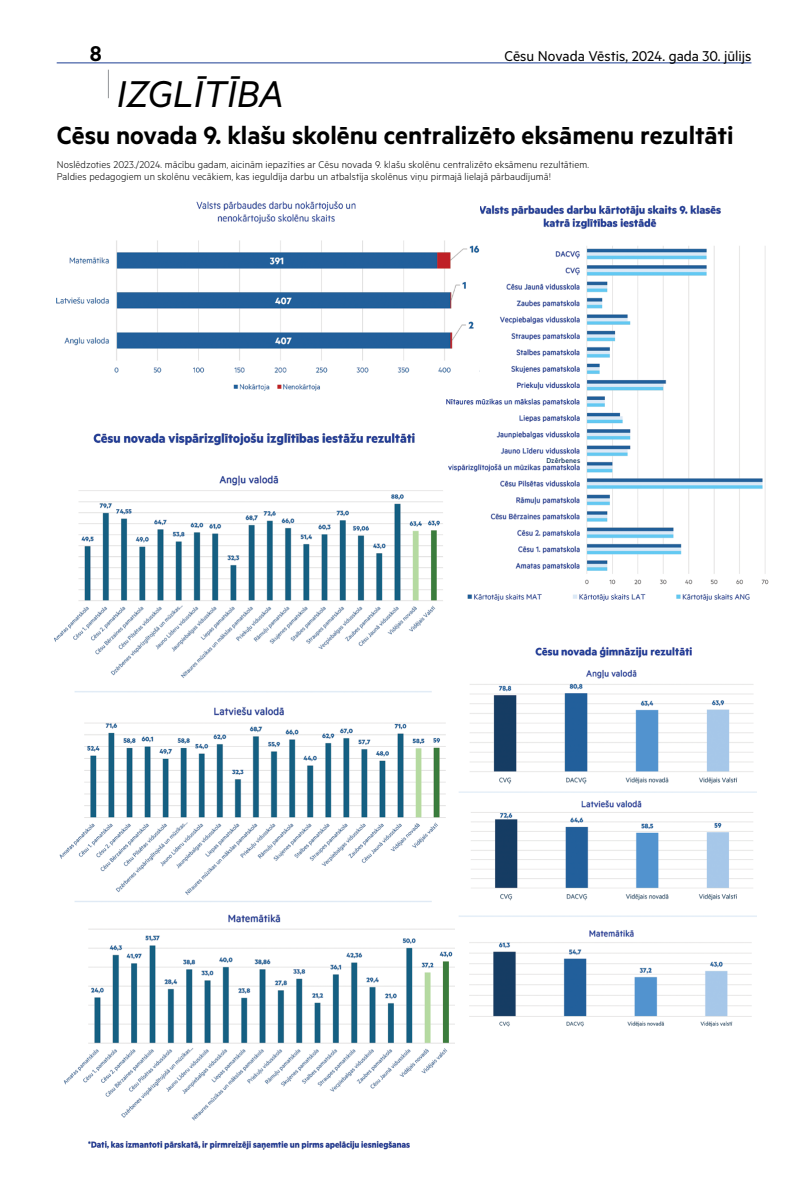
<style>
.page{position:relative;width:794px;height:1191px;background:#fff}
.page>*{position:absolute;margin:0;border:0;box-sizing:border-box;transform-origin:0 0}
.t1{font:italic 42px "Metric";color:#000}
.t2{font:600 28px "Metric";color:#000}
.t3{font:600 24px "Metric";color:#000}
.t4{font:16px "Metric";color:#000}
.t5{font:300 11px/12px "Metric";letter-spacing:.01em;color:#000}
.t6{font:500 8px "Metric";letter-spacing:.01em;color:#163c63}
</style>
<div class="page">
<hr style="left:57px;top:62px;width:694px;height:1px;background:#1c3e94">
<svg style="left:108px;top:70px;width:1px;height:28px"></svg>
<img style="left:54px;top:433px;width:400px;height:717px">
<img style="left:447px;top:205px;width:321px;height:401px">
<img style="left:56px;top:201px;width:423px;height:196px">
<img style="left:459px;top:646px;width:297px;height:381px">
<h3 class="t3" style="left:90px;top:39px;width:13px">8</h3>
<h3 class="t4" style="left:504px;top:46px;width:248px">Cēsu Novada Vēstis, 2024. gada 30. jūlijs</h3>
<h1 class="t1" style="left:117px;top:70px;width:169px">IZGLĪTĪBA</h1>
<h2 class="t2" style="left:57px;top:118px;width:678px">Cēsu novada 9. klašu skolēnu centralizēto eksāmenu rezultāti</h2>
<p class="t5" style="left:57px;top:158px;width:533px">Noslēdzoties 2023./2024. mācību gadam, aicinām iepazīties ar Cēsu novada 9. klašu skolēnu centralizēto eksāmenu rezultātiem.<br>Paldies pedagogiem un skolēnu vecākiem, kas ieguldīja darbu un atbalstīja skolēnus viņu pirmajā lielajā pārbaudījumā!</p>
<p class="t6" style="left:546px;top:455px;width:35px">Dzērbenes</p>
</div>
